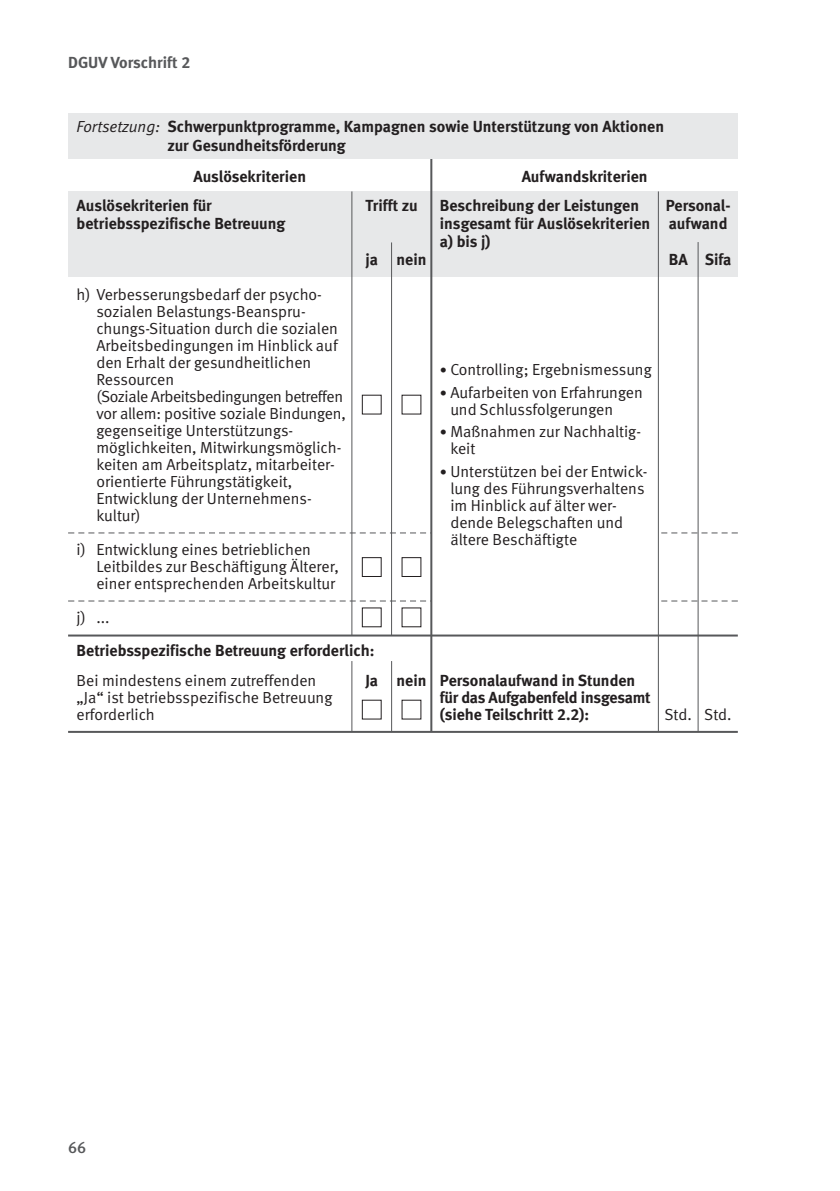
<style>
.page{position:relative;width:840px;height:1191px;background:#fff}
.page>*{position:absolute;margin:0;border:0;box-sizing:border-box;transform-origin:0 0}
.t1{font:16px/17px "DGUV Meta";color:#231f20}
.t2{font:700 16px/18px "DGUV Meta";color:#231f20}
.t3{font:700 16px "DGUV Meta";color:#57585a}
.t4{font:500 16px "DGUV Meta";color:#57585a}
.s1{font-weight:400;font-style:italic}
.s2{font-size:14px}
</style>
<div class="page">
<hr style="left:68px;top:731px;width:669px;height:2px;background:#57585a">
<hr style="left:351px;top:661px;width:1px;height:71px;background:#57585a">
<hr style="left:391px;top:661px;width:1px;height:71px;background:#57585a">
<div style="left:68px;top:191px;width:669px;height:85px;background:#e7e8e9"></div>
<svg style="left:68px;top:532px;width:669px;height:1px"></svg>
<svg style="left:68px;top:600px;width:669px;height:1px"></svg>
<hr style="left:68px;top:634px;width:669px;height:2px;background:#57585a">
<hr style="left:391px;top:242px;width:1px;height:393px;background:#57585a">
<hr style="left:697px;top:242px;width:1px;height:490px;background:#57585a">
<div style="left:431px;top:279px;width:227px;height:354px;background:#fff"></div>
<hr style="left:657px;top:191px;width:1px;height:541px;background:#57585a">
<hr style="left:430px;top:153px;width:2px;height:579px;background:#57585a">
<hr style="left:351px;top:191px;width:1px;height:444px;background:#57585a">
<div style="left:401px;top:557px;width:20px;height:20px;border:1px solid #231f20"></div>
<div style="left:361px;top:557px;width:20px;height:20px;border:1px solid #231f20"></div>
<div style="left:68px;top:113px;width:669px;height:46px;background:#e7e8e9"></div>
<p class="t3" style="left:68px;top:56px;width:124px">DGUV Vorschrift 2</p>
<p class="t2" style="left:167px;top:119px;width:498px;text-indent:-91px"><span class="s1">Fortsetzung:</span> Schwerpunktprogramme, Kampagnen sowie Unterstützung von Aktionen zur Gesundheitsförderung</p>
<p class="t2" style="left:193px;top:169px;width:114px">Auslösekriterien</p>
<p class="t2" style="left:521px;top:169px;width:127px">Aufwandskriterien</p>
<p class="t2" style="left:77px;top:197px;width:137px">Auslösekriterien für</p>
<p class="t2" style="left:439px;top:197px;width:201px">Beschreibung der Leistungen</p>
<p class="t2" style="left:77px;top:215px;width:210px">betriebsspezifische Betreuung</p>
<p class="t2" style="left:439px;top:215px;width:212px">insgesamt für Auslösekriterien a) bis j)</p>
<p class="t2" style="left:365px;top:197px;width:54px">Trifft zu</p>
<p class="t1" style="left:96px;top:287px;width:251px;text-indent:-20px">h) Verbesserungsbedarf der psycho&shy;sozialen Belastungs-Beanspru&shy;chungs-Situation durch die sozialen<br>Arbeitsbedingungen im Hinblick auf den Erhalt der gesundheitlichen<br>Ressourcen<br>(Soziale Arbeitsbedingungen betreffen vor allem: positive soziale Bindungen, gegenseitige Unterstützungs&shy;möglichkeiten, Mitwirkungsmöglich&shy;keiten am Arbeitsplatz, mitarbeiter&shy;orientierte Führungstätigkeit,<br>Entwicklung der Unternehmens&shy;kultur)</p>
<p class="t1" style="left:96px;top:542px;width:244px;text-indent:-20px">i) Entwicklung eines betrieblichen<br>Leitbildes zur Beschäftigung Älterer, einer entsprechenden Arbeitskultur</p>
<p class="t1" style="left:77px;top:610px;width:34px">j) ...</p>
<p class="t2" style="left:365px;top:251px;width:62px">ja nein</p>
<p class="t1" style="left:439px;top:362px;width:213px"><span class="s2">•</span> Controlling; Ergebnismessung</p>
<p class="t1" style="left:450px;top:385px;width:194px;text-indent:-10px"><span class="s2">•</span> Aufarbeiten von Erfahrungen und Schlussfolgerungen</p>
<p class="t1" style="left:450px;top:424px;width:192px;text-indent:-10px"><span class="s2">•</span> Maßnahmen zur Nachhaltig&shy;keit</p>
<p class="t1" style="left:450px;top:464px;width:198px;text-indent:-10px"><span class="s2">•</span> Unterstützen bei der Entwick&shy;lung des Führungsverhaltens im Hinblick auf älter wer&shy;dende Belegschaften und ältere Beschäftigte</p>
<p class="t2" style="left:665px;top:197px;width:66px">Personal&shy;aufwand</p>
<p class="t2" style="left:668px;top:251px;width:64px">BA Sifa</p>
<p class="t2" style="left:77px;top:643px;width:299px">Betriebsspezifische Betreuung erforderlich:</p>
<p class="t1" style="left:77px;top:672px;width:241px">Bei mindestens einem zutreffenden</p>
<p class="t2" style="left:365px;top:672px;width:271px">Ja nein Personalaufwand in Stunden</p>
<p class="t1" style="left:77px;top:689px;width:257px">„Ja“ ist betriebsspezifische Betreuung</p>
<p class="t2" style="left:439px;top:689px;width:212px">für das Aufgabenfeld insgesamt</p>
<p class="t1" style="left:77px;top:706px;width:80px">erforderlich</p>
<p class="t2" style="left:439px;top:706px;width:151px">(siehe Teilschritt 2.2):</p>
<p class="t1" style="left:664px;top:706px;width:69px">Std. Std.</p>
<p class="t4" style="left:68px;top:1141px;width:20px">66</p>
</div>
